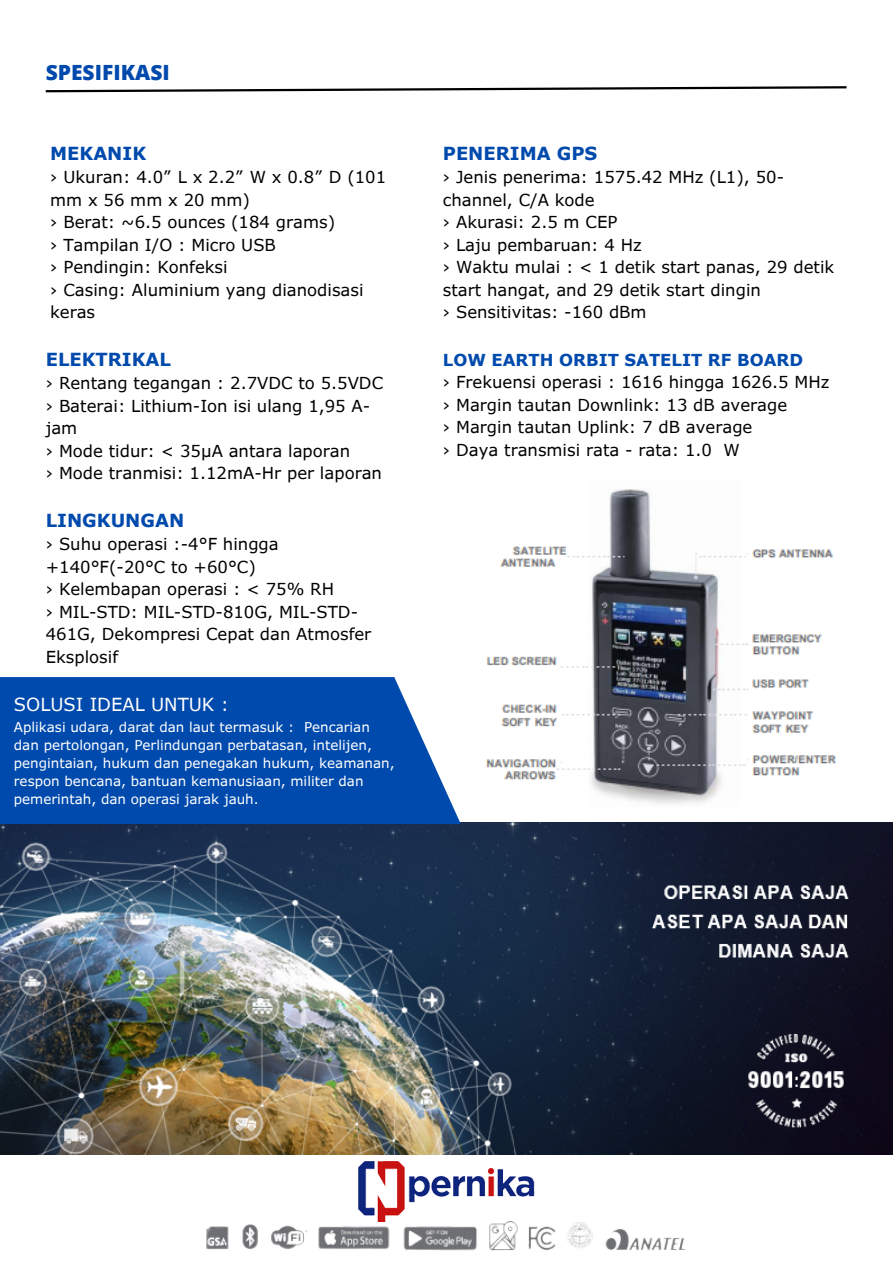
<style>
.page{position:relative;width:893px;height:1264px;background:#fff}
.page>*{position:absolute;margin:0;border:0;box-sizing:border-box;transform-origin:0 0}
.t1{font:800 21px "Open Sans";color:#004aad}
.t2{font:700 18px "Verdana Pro";color:#004aad}
.t3{font:18px "Verdana Pro";color:#fff}
.t4{font:16.5px/22.5px "Verdana Pro";color:#000}
.t5{font:700 16.5px "Verdana Pro";color:#004aad}
.t6{font:13.5px/18px "Verdana Pro";color:#fff}
</style>
<div class="page">
<svg style="left:45px;top:86px;width:802px;height:7px"></svg>
<img style="left:0;top:822px;width:892px;height:332px">
<svg style="left:0;top:677px;width:460px;height:146px;background:#1156b2"></svg>
<img style="left:359px;top:1161px;width:175px;height:60px">
<img style="left:206px;top:1221px;width:480px;height:30px">
<img style="left:486px;top:489px;width:351px;height:315px">
<p class="t1" style="left:46px;top:58px;width:125px">SPESIFIKASI</p>
<p class="t2" style="left:50px;top:142px;width:97px">MEKANIK</p>
<p class="t4" style="left:50px;top:166px;width:337px">› Ukuran: 4.0” L x 2.2” W x 0.8” D (101 mm x 56 mm x 20 mm)<br>› Berat: ~6.5 ounces (184 grams)<br>› Tampilan I/O : Micro USB<br>› Pendingin: Konfeksi<br>› Casing: Aluminium yang dianodisasi keras</p>
<p class="t2" style="left:46px;top:348px;width:127px">ELEKTRIKAL</p>
<p class="t4" style="left:46px;top:371px;width:339px">› Rentang tegangan : 2.7VDC to 5.5VDC › Baterai: Lithium-Ion isi ulang 1,95 A&shy;jam<br>› Mode tidur: &lt; 35µA antara laporan<br>› Mode tranmisi: 1.12mA-Hr per laporan</p>
<p class="t2" style="left:46px;top:508px;width:140px">LINGKUNGAN</p>
<p class="t4" style="left:46px;top:532px;width:327px">› Suhu operasi :-4°F hingga +140°F(-20°C to +60°C)<br>› Kelembapan operasi : &lt; 75% RH<br>› MIL-STD: MIL-STD-810G, MIL-STD-<br>461G, Dekompresi Cepat dan Atmosfer<br>Eksplosif</p>
<p class="t3" style="left:14px;top:693px;width:216px">SOLUSI IDEAL UNTUK :</p>
<p class="t6" style="left:14px;top:717px;width:382px">Aplikasi udara, darat dan laut termasuk : Pencarian dan pertolongan, Perlindungan perbatasan, intelijen, pengintaian, hukum dan penegakan hukum, keamanan, respon bencana, bantuan kemanusiaan, militer dan pemerintah, dan operasi jarak jauh.</p>
<p class="t2" style="left:443px;top:142px;width:156px">PENERIMA GPS</p>
<p class="t4" style="left:443px;top:166px;width:393px">› Jenis penerima: 1575.42 MHz (L1), 50- channel, C/A kode<br>› Akurasi: 2.5 m CEP<br>› Laju pembaruan: 4 Hz<br>› Waktu mulai : &lt; 1 detik start panas, 29 detik start hangat, and 29 detik start dingin<br>› Sensitivitas: -160 dBm</p>
<p class="t5" style="left:443px;top:349px;width:362px">LOW EARTH ORBIT SATELIT RF BOARD</p>
<p class="t4" style="left:443px;top:370px;width:388px">› Frekuensi operasi : 1616 hingga 1626.5 MHz › Margin tautan Downlink: 13 dB average<br>› Margin tautan Uplink: 7 dB average<br>› Daya transmisi rata - rata: 1.0 W</p>
</div>
